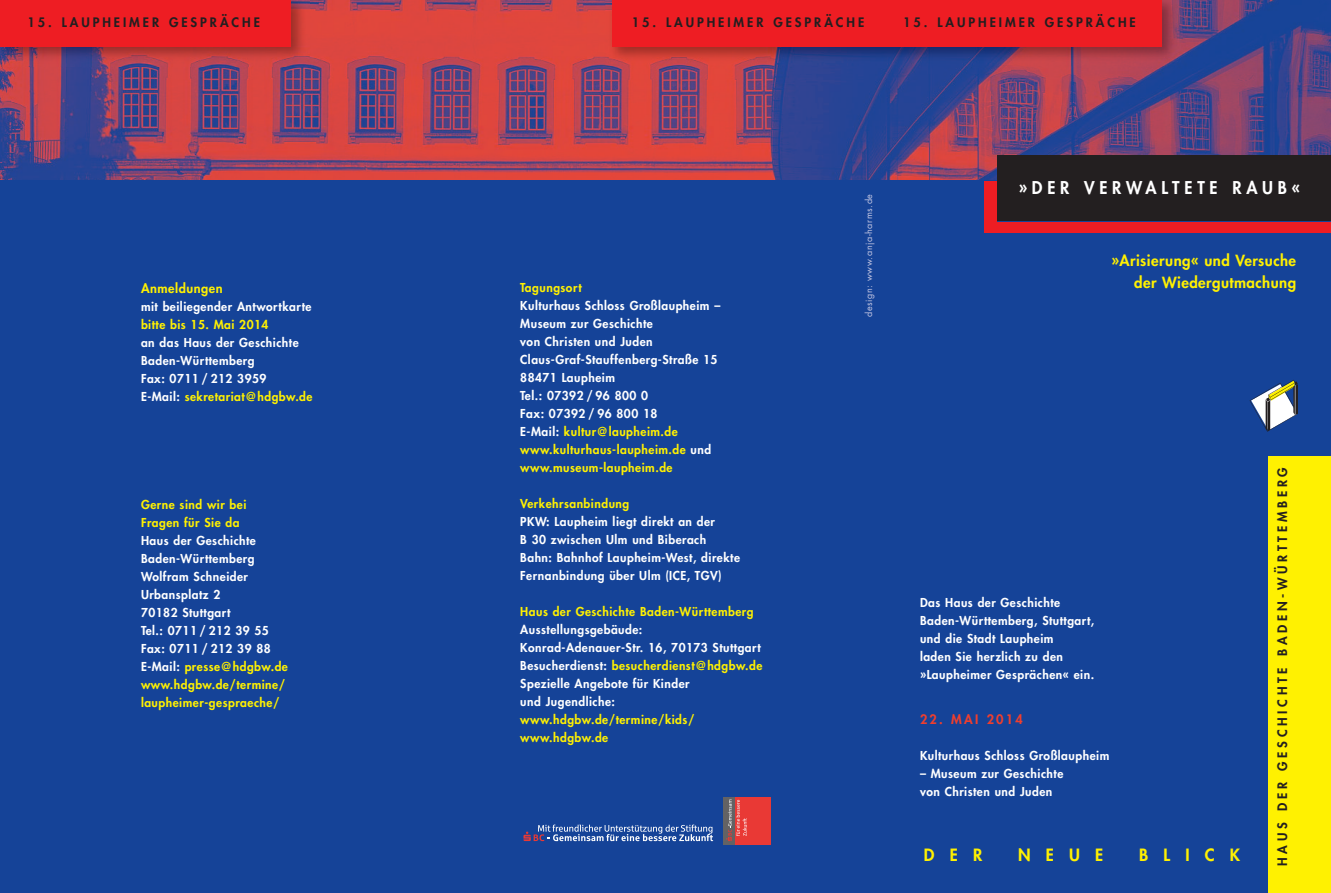
<style>
.page{position:relative;width:1331px;height:893px;background:#fff}
.page>*{position:absolute;margin:0;border:0;box-sizing:border-box;transform-origin:0 0}
.t1{font:800 17.25px "Futura";letter-spacing:.29em;color:#fff;scale:.96 1}
.t2{font:800 16.5px "Futura";letter-spacing:.925em;color:#fff101}
.t3{font:800 15px/22.5px "Futura";letter-spacing:.03em;color:#fff101;text-align:right}
.t4{font:800 12.75px "Futura";letter-spacing:.23em;color:#231f20}
.t5{font:800 12.75px "Futura";letter-spacing:.29em;color:#231f20}
.t6{font:800 12.75px "Futura";letter-spacing:.04em;color:#fff101}
.t7{font:800 12.75px "Futura";letter-spacing:.175em;color:#ef3e2e}
.t8{font:800 12px/18px "Futura";letter-spacing:.04em;color:#fff}
.t9{font:800 12px/18px "Futura";letter-spacing:.04em;color:#fff101}
.t10{font:9px "Futura";letter-spacing:.06em;color:#c6c8e3}
.s1{color:#fff101}
</style>
<div class="page">
<img style="left:0;top:0;width:1331px;height:180px">
<div style="left:0;top:180px;width:1331px;height:713px;background:#154398"></div>
<img style="left:1249px;top:380px;width:49px;height:52px">
<div style="left:1268px;top:456px;width:63px;height:437px;background:#fff101"></div>
<svg style="left:523px;top:824px;width:190px;height:17px"></svg>
<div style="left:723px;top:797px;width:12px;height:47px;background:#636264"></div>
<div style="left:735px;top:797px;width:35px;height:47px;background:#e93935"></div>
<svg style="left:726px;top:800px;width:21px;height:41px"></svg>
<img style="left:0;top:0;width:310px;height:66px">
<div style="left:0;top:0;width:291px;height:47px;background:#ee1d23"></div>
<img style="left:605px;top:0;width:576px;height:66px">
<img style="left:1072px;top:46px;width:70px;height:1px">
<div style="left:612px;top:0;width:550px;height:46px;background:#ee1d23"></div>
<div style="left:984px;top:181px;width:347px;height:51px;background:#ee1d23"></div>
<div style="left:997px;top:156px;width:334px;height:65px;background:#231f20"></div>
<p class="t4" style="left:27px;top:16px;width:234px">15. LAUPHEIMER GESPRÄCHE</p>
<p class="t6" style="left:141px;top:282px;width:83px">Anmeldungen</p>
<p class="t8" style="left:141px;top:298px;width:172px">mit beiliegender Antwortkarte</p>
<p class="t9" style="left:141px;top:316px;width:129px">bitte bis 15. Mai 2014</p>
<p class="t8" style="left:141px;top:334px;width:173px">an das Haus der Geschichte<br>Baden-Württemberg<br>Fax: 0711 / 212 3959<br>E-Mail: <span class="s1">sekretariat@hdgbw.de</span></p>
<p class="t9" style="left:141px;top:496px;width:107px">Gerne sind wir bei<br>Fragen für Sie da</p>
<p class="t8" style="left:141px;top:532px;width:148px">Haus der Geschichte<br>Baden-Württemberg<br>Wolfram Schneider<br>Urbansplatz 2<br>70182 Stuttgart<br>Tel.: 0711 / 212 39 55<br>Fax: 0711 / 212 39 88<br>E-Mail: <span class="s1">presse@hdgbw.de www.hdgbw.de/termine/ laupheimer-gespraeche/</span></p>
<p class="t4" style="left:632px;top:16px;width:234px">15. LAUPHEIMER GESPRÄCHE</p>
<p class="t4" style="left:903px;top:16px;width:234px">15. LAUPHEIMER GESPRÄCHE</p>
<p class="t9" style="left:520px;top:280px;width:63px">Tagungsort</p>
<p class="t8" style="left:520px;top:298px;width:202px">Kulturhaus Schloss Großlaupheim –<br>Museum zur Geschichte<br>von Christen und Juden<br>Claus-Graf-Stauffenberg-Straße 15<br>88471 Laupheim<br>Tel.: 07392 / 96 800 0<br>Fax: 07392 / 96 800 18<br>E-Mail: <span class="s1">kultur@laupheim.de www.kulturhaus-laupheim.de</span> und <span class="s1">www.museum-laupheim.de</span></p>
<p class="t9" style="left:520px;top:496px;width:110px">Verkehrsanbindung</p>
<p class="t8" style="left:520px;top:514px;width:221px">PKW: Laupheim liegt direkt an der<br>B 30 zwischen Ulm und Biberach Bahn: Bahnhof Laupheim-West, direkte Fernanbindung über Ulm (ICE, TGV)</p>
<p class="t9" style="left:520px;top:604px;width:235px">Haus der Geschichte Baden-Württemberg</p>
<p class="t8" style="left:520px;top:622px;width:244px">Ausstellungsgebäude:<br>Konrad-Adenauer-Str. 16, 70173 Stuttgart<br>Besucherdienst: <span class="s1">besucherdienst@hdgbw.de<br></span>Spezielle Angebote für Kinder<br>und Jugendliche:</p>
<p class="t9" style="left:520px;top:712px;width:176px">www.hdgbw.de/termine/kids/ www.hdgbw.de</p>
<p class="t10" style="left:865px;top:317px;width:125px;rotate:-90deg">design: www.anja-harms.de</p>
<h1 class="t1" style="left:1019px;top:179px;width:295px">»DER VERWALTETE RAUB«</h1>
<p class="t3" style="left:1111px;top:250px;width:186px">»Arisierung« und Versuche der Wiedergutmachung</p>
<p class="t8" style="left:920px;top:595px;width:176px">Das Haus der Geschichte<br>Baden-Württemberg, Stuttgart, und die Stadt Laupheim<br>laden Sie herzlich zu den »Laupheimer Gesprächen« ein.</p>
<p class="t7" style="left:920px;top:713px;width:104px">22. MAI 2014</p>
<p class="t8" style="left:920px;top:747px;width:191px">Kulturhaus Schloss Großlaupheim</p>
<p class="t8" style="left:920px;top:765px;width:145px">– Museum zur Geschichte von Christen und Juden</p>
<h2 class="t2" style="left:924px;top:846px;width:60px">DER</h2>
<h2 class="t2" style="left:1018px;top:846px;width:87px">NEUE</h2>
<h2 class="t2" style="left:1139px;top:846px;width:103px">BLICK</h2>
<p class="t5" style="left:1276px;top:866px;width:400px;rotate:-90deg">HAUS DER GESCHICHTE BADEN-WÜRTTEMBERG</p>
</div>
